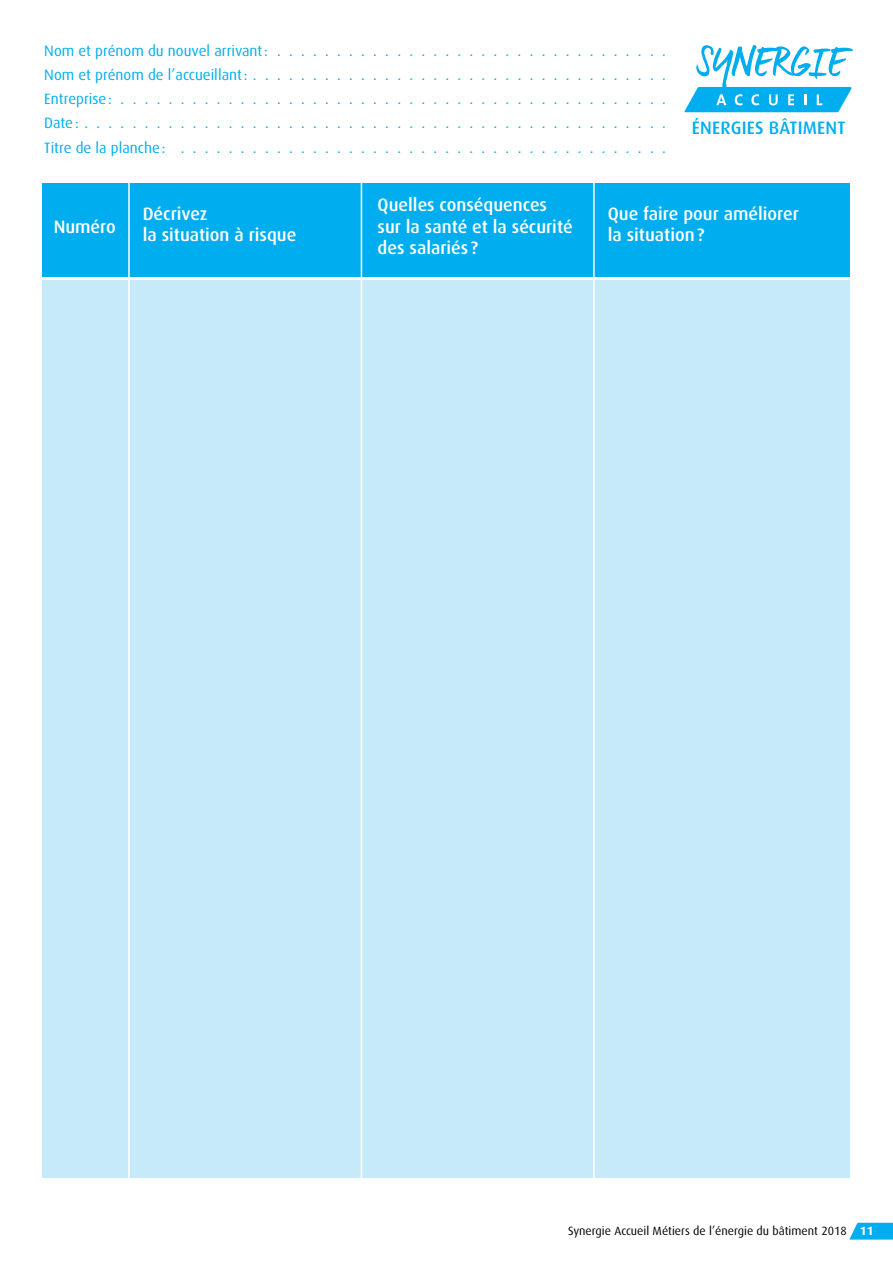
<style>
.page{position:relative;width:893px;height:1263px;background:#fff}
.page>*{position:absolute;margin:0;border:0;box-sizing:border-box;transform-origin:0 0}
.t1{font:500 18px/21.6px "Dax OT";color:#fff}
.t2{font:500 18px "Dax OT";letter-spacing:.01em;color:#00aeef}
.t3{font:15px/24px "Dax OT";color:#00aeef}
.t4{font:12px "Dax OT";color:#000}
.s1{font-weight:700;color:#fff}
</style>
<div class="page">
<svg style="left:849px;top:1223px;width:44px;height:16px"></svg>
<div style="left:43px;top:183px;width:807px;height:93px;background:#00aeef"></div>
<div style="left:43px;top:281px;width:807px;height:897px;background:#c7eafb"></div>
<hr style="left:128px;top:176px;width:2px;height:1087px;background:#fff">
<hr style="left:361px;top:176px;width:1px;height:1087px;background:#fff">
<hr style="left:593px;top:176px;width:2px;height:1023px;background:#fff">
<svg style="left:684px;top:45px;width:169px;height:67px"></svg>
<p class="t3" style="left:44px;top:39px;width:620px">Nom et prénom du nouvel arrivant:<br>Nom et prénom de l’accueillant: . . . . . . . . . . . . . . . . . . . . . . . . . . . . . . . . . . .<br>Entreprise:<br>Date: . . . . . . . . . . . . . . . . . . . . . . . . . . . . . . . . . . . . . . . . . . . . . . . . .<br>Titre de la planche:</p>
<p class="t2" style="left:692px;top:116px;width:155px">ÉNERGIES BÂTIMENT</p>
<p class="t1" style="left:54px;top:215px;width:64px">Numéro</p>
<p class="t1" style="left:143px;top:202px;width:155px">Décrivez<br>la situation à risque</p>
<p class="t1" style="left:378px;top:194px;width:197px">Quelles conséquences sur la santé et la sécurité des salariés ?</p>
<p class="t1" style="left:608px;top:202px;width:193px">Que faire pour améliorer la situation?</p>
<p class="t4" style="left:568px;top:1222px;width:307px">Synergie Accueil Métiers de l’énergie du bâtiment 2018 <span class="s1">11</span></p>
</div>
